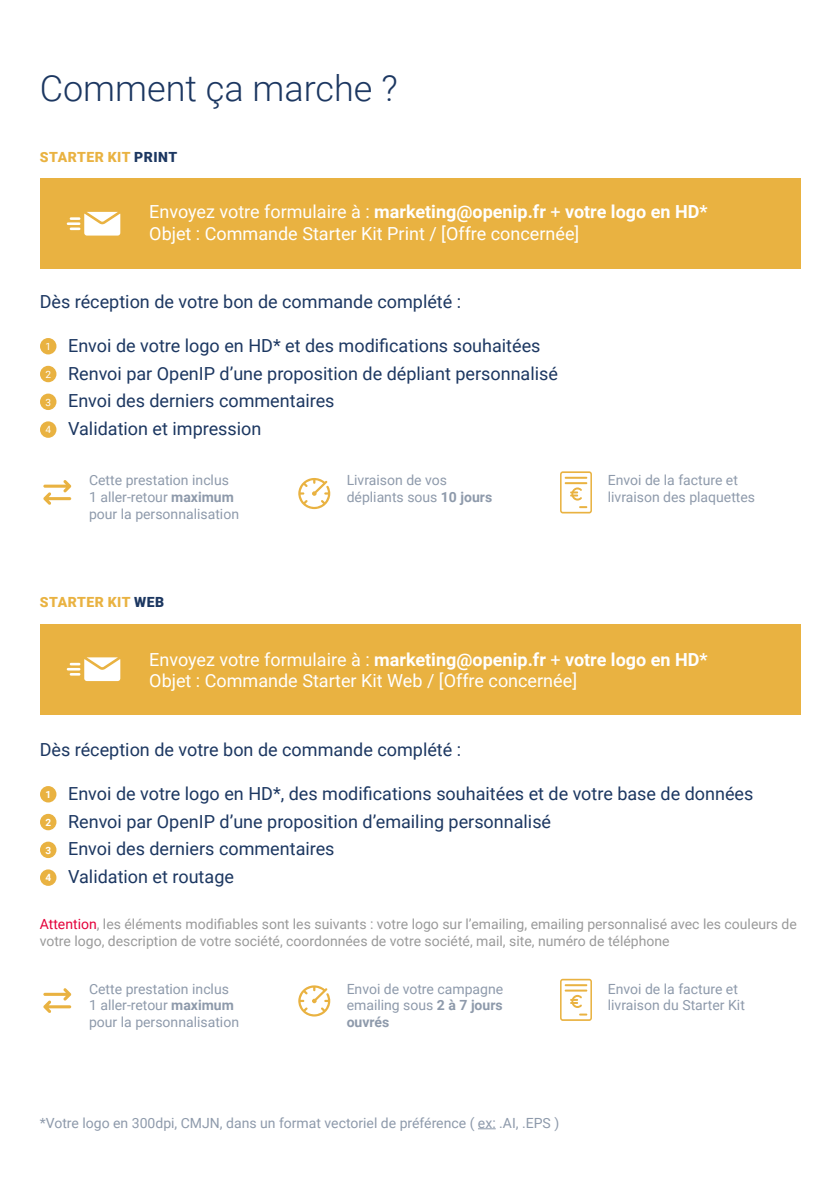
<style>
.page{position:relative;width:840px;height:1191px;background:#fff}
.page>*{position:absolute;margin:0;border:0;box-sizing:border-box;transform-origin:0 0}
.t1{font:300 36px "Roboto";color:#1c3761}
.t2{font:18px/27.6px "Roboto";color:#1c3761}
.t3{font:18px/21.6px "Roboto";color:#fff}
.t4{font:14px/16.8px "Roboto";color:#8e9aab}
.t5{font:14px/16.8px "Roboto";color:#9a9a9a}
.t6{font:900 14px "Roboto";letter-spacing:.035em;color:#e9b241}
.t7{font:700 10px "Roboto";color:#fff}
.t8{font:10px "Roboto";color:#fff}
.s1{color:#1c3761}
.s2{font-weight:700}
.s3{color:#e4013a}
</style>
<div class="page">
<div style="left:40px;top:178px;width:759px;height:91px;background:#e9b241"></div>
<div style="left:40px;top:624px;width:759px;height:90px;background:#e9b241"></div>
<div style="left:40px;top:786px;width:16px;height:16px;background:#e9b241;border-radius:50%"></div>
<div style="left:40px;top:814px;width:16px;height:16px;background:#e9b241;border-radius:50%"></div>
<div style="left:40px;top:841px;width:16px;height:17px;background:#e9b241;border-radius:50%"></div>
<div style="left:40px;top:869px;width:16px;height:17px;background:#e9b241;border-radius:50%"></div>
<div style="left:40px;top:338px;width:16px;height:16px;background:#e9b241;border-radius:50%"></div>
<div style="left:40px;top:366px;width:16px;height:16px;background:#e9b241;border-radius:50%"></div>
<div style="left:40px;top:393px;width:16px;height:17px;background:#e9b241;border-radius:50%"></div>
<div style="left:40px;top:421px;width:16px;height:17px;background:#e9b241;border-radius:50%"></div>
<svg style="left:43px;top:480px;width:28px;height:25px"></svg>
<svg style="left:43px;top:988px;width:28px;height:25px"></svg>
<svg style="left:67px;top:212px;width:53px;height:23px"></svg>
<svg style="left:67px;top:657px;width:53px;height:24px"></svg>
<svg style="left:560px;top:978px;width:31px;height:43px"></svg>
<hr style="left:564px;top:984px;width:23px;height:2px;background:#e9b241">
<svg style="left:560px;top:471px;width:31px;height:42px"></svg>
<hr style="left:564px;top:477px;width:23px;height:2px;background:#e9b241">
<svg style="left:298px;top:985px;width:32px;height:31px"></svg>
<svg style="left:298px;top:478px;width:32px;height:31px"></svg>
<svg style="left:478px;top:1128px;width:17px;height:1px"></svg>
<h1 class="t1" style="left:40px;top:63px;width:359px">Comment ça marche ?</h1>
<p class="t6" style="left:40px;top:147px;width:139px">STARTER KIT <span class="s1">PRINT</span></p>
<p class="t3" style="left:149px;top:200px;width:559px">Envoyez votre formulaire à : <span class="s2">marketing@openip.fr</span> + <span class="s2">votre logo en HD*<br></span>Objet : Commande Starter Kit Print / [Offre concernée]</p>
<p class="t2" style="left:40px;top:287px;width:423px">Dès réception de votre bon de commande complété :</p>
<p class="t2" style="left:68px;top:331px;width:491px">Envoi de votre logo en HD* et des modifications souhaitées Renvoi par OpenIP d’une proposition de dépliant personnalisé Envoi des derniers commentaires<br>Validation et impression</p>
<p class="t4" style="left:89px;top:471px;width:151px">Cette prestation inclus<br>1 aller-retour <span class="s2">maximum </span>pour la personnalisation</p>
<p class="t8" style="left:45px;top:339px;width:7px">1</p>
<p class="t8" style="left:45px;top:367px;width:7px">2</p>
<p class="t8" style="left:45px;top:395px;width:7px">3</p>
<p class="t8" style="left:45px;top:423px;width:7px">4</p>
<p class="t4" style="left:346px;top:471px;width:147px">Livraison de vos dépliants sous <span class="s2">10 jours</span></p>
<p class="t6" style="left:40px;top:592px;width:126px">STARTER KIT <span class="s1">WEB</span></p>
<p class="t4" style="left:607px;top:471px;width:149px">Envoi de la facture et livraison des plaquettes</p>
<p class="t3" style="left:149px;top:648px;width:559px">Envoyez votre formulaire à : <span class="s2">marketing@openip.fr</span> + <span class="s2">votre logo en HD*<br></span>Objet : Commande Starter Kit Web / [Offre concernée]</p>
<p class="t2" style="left:40px;top:735px;width:423px">Dès réception de votre bon de commande complété :</p>
<p class="t2" style="left:68px;top:779px;width:686px">Envoi de votre logo en HD*, des modifications souhaitées et de votre base de données Renvoi par OpenIP d’une proposition d’emailing personnalisé<br>Envoi des derniers commentaires<br>Validation et routage</p>
<p class="t5" style="left:40px;top:915px;width:758px"><span class="s3">Attention</span>, les éléments modifiables sont les suivants : votre logo sur l’emailing, emailing personnalisé avec les couleurs de votre logo, description de votre société, coordonnées de votre société, mail, site, numéro de téléphone</p>
<p class="t7" style="left:45px;top:787px;width:7px">1</p>
<p class="t7" style="left:45px;top:815px;width:7px">2</p>
<p class="t7" style="left:45px;top:843px;width:7px">3</p>
<p class="t7" style="left:45px;top:871px;width:7px">4</p>
<p class="t4" style="left:89px;top:979px;width:151px">Cette prestation inclus<br>1 aller-retour <span class="s2">maximum </span>pour la personnalisation</p>
<p class="t4" style="left:346px;top:979px;width:158px;text-align:justify">Envoi de votre campagne emailing sous <span class="s2">2 à 7 jours ouvrés</span></p>
<p class="t4" style="left:40px;top:1113px;width:520px">*Votre logo en 300dpi, CMJN, dans un format vectoriel de préférence ( ex: .AI, .EPS )</p>
<p class="t4" style="left:607px;top:979px;width:139px">Envoi de la facture et livraison du Starter Kit</p>
</div>
